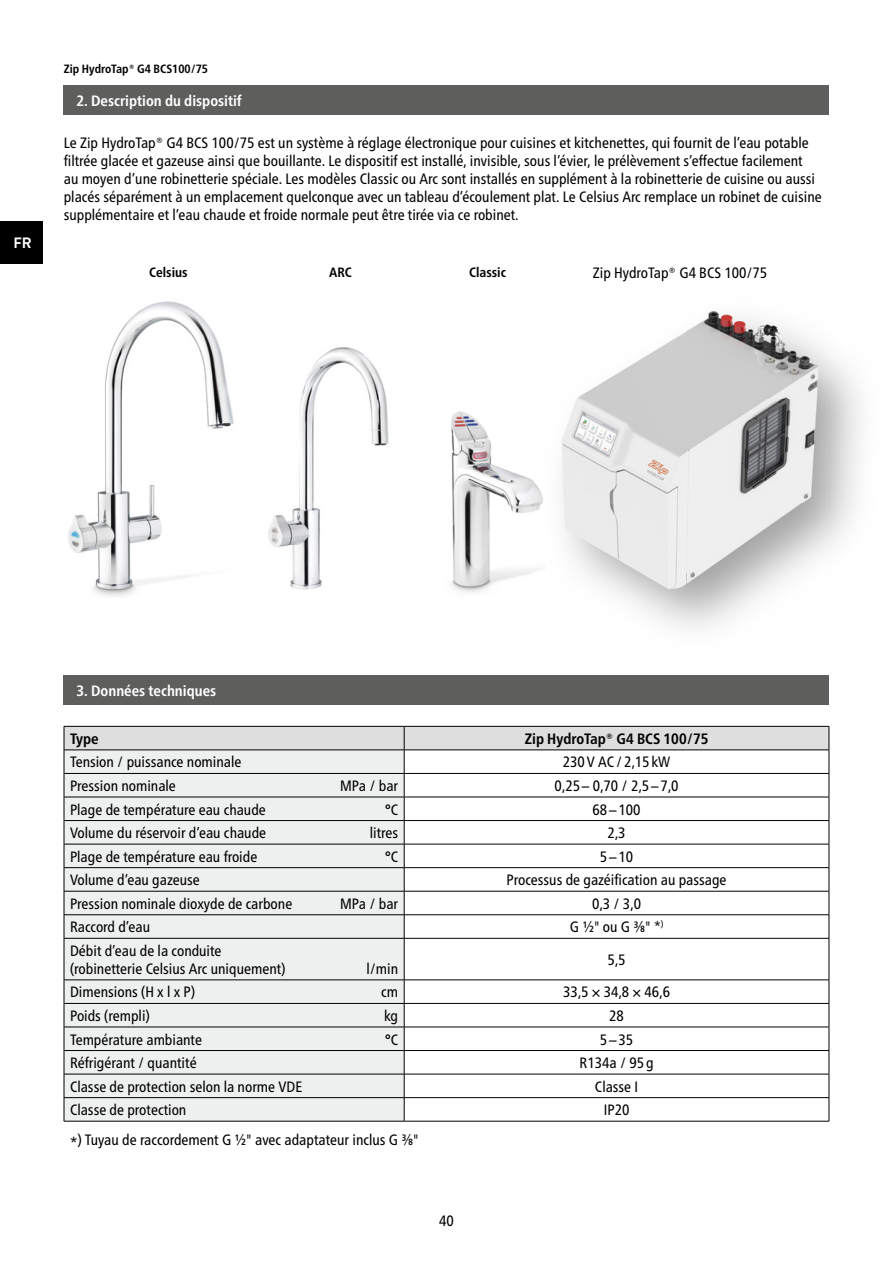
<style>
.page{position:relative;width:893px;height:1263px;background:#fff}
.page>*{position:absolute;margin:0;border:0;box-sizing:border-box;transform-origin:0 0}
.t1{font:condensed 15px/18px "Frutiger Neue LTW1 G";color:#000}
.t2{font:700 condensed 15px "Frutiger Neue LTW1 G";color:#fff}
.t3{font:700 condensed 15px "Frutiger Neue LTW1 G";color:#000}
.t4{font:700 15px "Brandon Text";color:#fff}
.t5{font:700 condensed 13.5px "Frutiger Neue LTW1 G";color:#000}
.t6{font:700 condensed 12px "Frutiger Neue LTW1 G";color:#000}
.s1{font-size:13.5px}
</style>
<div class="page">
<div style="left:0;top:221px;width:43px;height:43px;background:#000"></div>
<div style="left:64px;top:85px;width:765px;height:30px;background:#5e5e5d"></div>
<div style="left:64px;top:675px;width:765px;height:30px;background:#5e5e5d"></div>
<div style="left:65px;top:939px;width:339px;height:182px;background:#eeefef"></div>
<hr style="left:64px;top:938px;width:340px;height:1px;background:#000">
<hr style="left:64px;top:938px;width:1px;height:42px;background:#000">
<hr style="left:64px;top:979px;width:340px;height:1px;background:#000">
<hr style="left:64px;top:1003px;width:340px;height:1px;background:#000">
<hr style="left:64px;top:1027px;width:340px;height:1px;background:#000">
<hr style="left:404px;top:1027px;width:425px;height:1px;background:#000">
<hr style="left:64px;top:1050px;width:340px;height:1px;background:#000">
<hr style="left:404px;top:1050px;width:425px;height:1px;background:#000">
<hr style="left:64px;top:1074px;width:340px;height:1px;background:#000">
<hr style="left:404px;top:1074px;width:425px;height:1px;background:#000">
<hr style="left:64px;top:1097px;width:340px;height:1px;background:#000">
<svg style="left:64px;top:980px;width:1px;height:141px"></svg>
<hr style="left:404px;top:1097px;width:425px;height:1px;background:#000">
<hr style="left:64px;top:1121px;width:340px;height:1px;background:#000">
<hr style="left:404px;top:1121px;width:425px;height:1px;background:#000">
<hr style="left:404px;top:938px;width:425px;height:1px;background:#000">
<hr style="left:829px;top:938px;width:1px;height:42px;background:#000">
<hr style="left:404px;top:979px;width:425px;height:1px;background:#000">
<hr style="left:404px;top:1003px;width:425px;height:1px;background:#000">
<svg style="left:64px;top:726px;width:766px;height:212px"></svg>
<hr style="left:404px;top:938px;width:1px;height:42px;background:#000">
<svg style="left:404px;top:980px;width:1px;height:141px"></svg>
<svg style="left:829px;top:980px;width:1px;height:141px"></svg>
<img style="left:451px;top:411px;width:84px;height:181px">
<img style="left:68px;top:301px;width:166px;height:295px">
<img style="left:268px;top:347px;width:121px;height:243px">
<img style="left:535px;top:483px;width:8px;height:88px">
<img style="left:552px;top:307px;width:277px;height:300px">
<p class="t4" style="left:13px;top:232px;width:20px">FR</p>
<p class="t6" style="left:64px;top:62px;width:146px">Zip HydroTap® G4 BCS100/75</p>
<p class="t2" style="left:77px;top:92px;width:167px">2. Description du dispositif</p>
<p class="t1" style="left:64px;top:133px;width:759px">Le Zip HydroTap® G4 BCS 100/75 est un système à réglage électronique pour cuisines et kitchenettes, qui fournit de l’eau potable filtrée glacée et gazeuse ainsi que bouillante. Le dispositif est installé, invisible, sous l’évier, le prélèvement s’effectue facilement<br>au moyen d’une robinetterie spéciale. Les modèles Classic ou Arc sont installés en supplément à la robinetterie de cuisine ou aussi placés séparément à un emplacement quelconque avec un tableau d’écoulement plat. Le Celsius Arc remplace un robinet de cuisine supplémentaire et l’eau chaude et froide normale peut être tirée via ce robinet.</p>
<p class="t5" style="left:149px;top:264px;width:40px">Celsius</p>
<p class="t5" style="left:329px;top:264px;width:24px">ARC</p>
<p class="t5" style="left:469px;top:264px;width:38px">Classic</p>
<p class="t1" style="left:593px;top:263px;width:176px">Zip HydroTap® G4 BCS 100/75</p>
<p class="t2" style="left:77px;top:682px;width:141px">3. Données techniques</p>
<p class="t3" style="left:70px;top:730px;width:30px">Type</p>
<p class="t3" style="left:525px;top:730px;width:185px">Zip HydroTap® G4 BCS 100/75</p>
<p class="t1" style="left:70px;top:753px;width:173px">Tension / puissance nominale</p>
<p class="t1" style="left:563px;top:753px;width:109px">230 V AC / 2,15 kW</p>
<p class="t1" style="left:70px;top:777px;width:107px">Pression nominale</p>
<p class="t1" style="left:340px;top:777px;width:60px">MPa / bar</p>
<p class="t1" style="left:555px;top:777px;width:126px">0,25 – 0,70 / 2,5 – 7,0</p>
<p class="t1" style="left:70px;top:800px;width:197px">Plage de température eau chaude</p>
<p class="t1" style="left:385px;top:800px;width:15px">°C</p>
<p class="t1" style="left:592px;top:800px;width:50px">68 – 100</p>
<p class="t1" style="left:70px;top:824px;width:198px">Volume du réservoir d’eau chaude</p>
<p class="t1" style="left:370px;top:824px;width:30px">litres</p>
<p class="t1" style="left:607px;top:824px;width:20px">2,3</p>
<p class="t1" style="left:70px;top:847px;width:189px">Plage de température eau froide</p>
<p class="t1" style="left:385px;top:847px;width:15px">°C</p>
<p class="t1" style="left:600px;top:847px;width:35px">5 – 10</p>
<p class="t1" style="left:70px;top:871px;width:131px">Volume d’eau gazeuse</p>
<p class="t1" style="left:507px;top:871px;width:221px">Processus de gazéification au passage</p>
<p class="t1" style="left:70px;top:894px;width:224px">Pression nominale dioxyde de carbone</p>
<p class="t1" style="left:340px;top:894px;width:60px">MPa / bar</p>
<p class="t1" style="left:592px;top:894px;width:51px">0,3 / 3,0</p>
<p class="t1" style="left:70px;top:918px;width:82px">Raccord d’eau</p>
<p class="t1" style="left:570px;top:918px;width:95px">G ½" ou G ⅜" <span class="s1">*</span><sup>)</sup></p>
<p class="t1" style="left:70px;top:941px;width:217px">Débit d’eau de la conduite (robinetterie Celsius Arc uniquement)</p>
<p class="t1" style="left:607px;top:950px;width:20px">5,5</p>
<p class="t1" style="left:366px;top:959px;width:33px">l/min</p>
<p class="t1" style="left:70px;top:983px;width:127px">Dimensions (H x l x P)</p>
<p class="t1" style="left:381px;top:983px;width:18px">cm</p>
<p class="t1" style="left:563px;top:983px;width:109px">33,5 × 34,8 × 46,6</p>
<p class="t1" style="left:70px;top:1007px;width:81px">Poids (rempli)</p>
<p class="t1" style="left:384px;top:1007px;width:16px">kg</p>
<p class="t1" style="left:609px;top:1007px;width:16px">28</p>
<p class="t1" style="left:70px;top:1030px;width:134px">Température ambiante</p>
<p class="t1" style="left:385px;top:1030px;width:15px">°C</p>
<p class="t1" style="left:600px;top:1030px;width:35px">5 – 35</p>
<p class="t1" style="left:70px;top:1054px;width:128px">Réfrigérant / quantité</p>
<p class="t1" style="left:580px;top:1054px;width:75px">R134a / 95 g</p>
<p class="t1" style="left:70px;top:1077px;width:234px">Classe de protection selon la norme VDE</p>
<p class="t1" style="left:595px;top:1077px;width:45px">Classe I</p>
<p class="t1" style="left:70px;top:1101px;width:118px">Classe de protection</p>
<p class="t1" style="left:604px;top:1101px;width:27px">IP20</p>
<p class="t1" style="left:70px;top:1131px;width:350px">*) Tuyau de raccordement G ½" avec adaptateur inclus G ⅜"</p>
<p class="t1" style="left:439px;top:1212px;width:16px">40</p>
</div>
